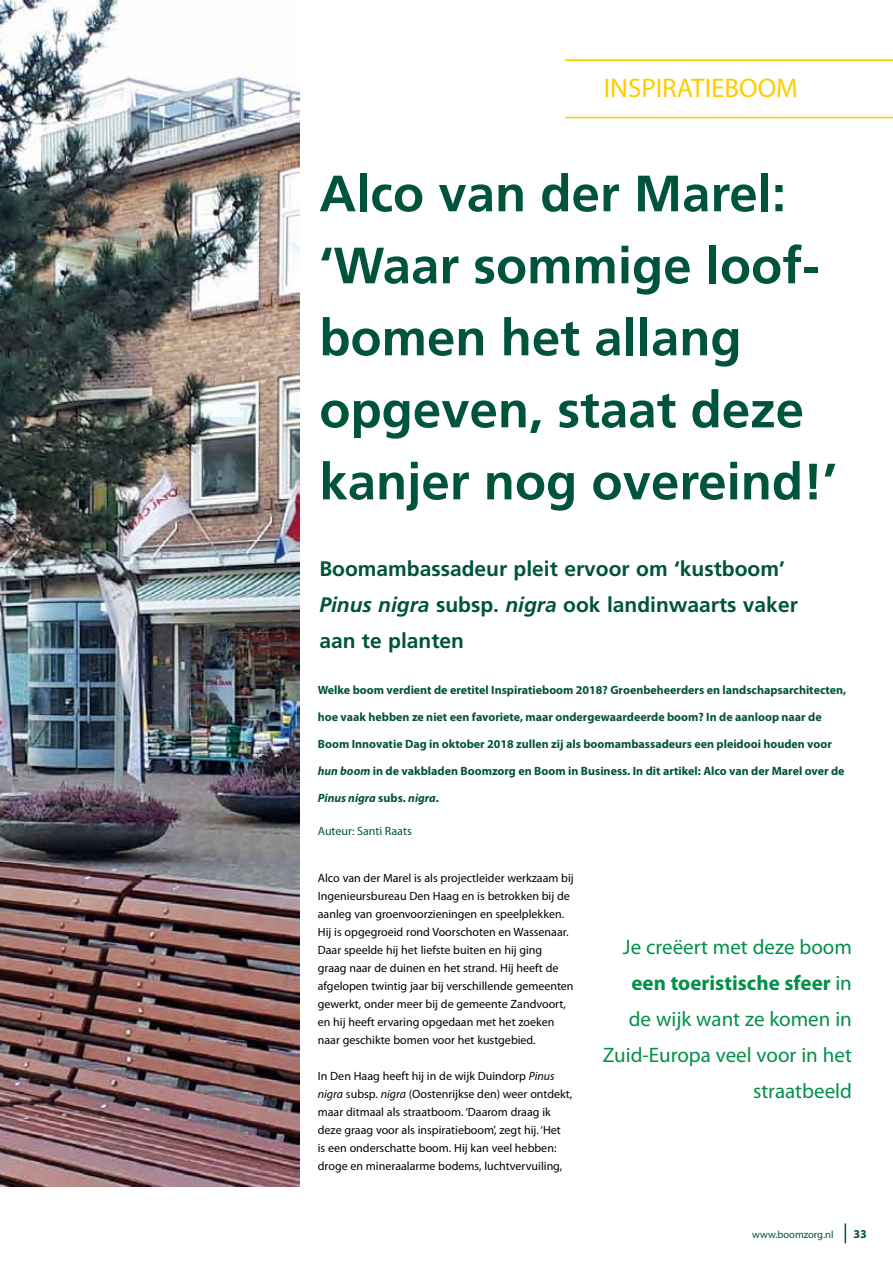
<style>
.page{position:relative;width:893px;height:1263px;background:#fff}
.page>*{position:absolute;margin:0;border:0;box-sizing:border-box;transform-origin:0 0}
.t1{font:700 51px/72px "Frutiger";color:#00533d}
.t2{font:27px "Myriad Pro";color:#fc0}
.t3{font:21px/36px "Myriad Pro";color:#00904a;text-align:right}
.t4{font:700 21px/36px "Frutiger";color:#00533d}
.t5{font:12px/18px "Myriad Pro";color:#000}
.t6{font:700 12px "Myriad Pro";color:#00533d}
.t7{font:italic 700 12px "Myriad Pro";color:#00533d}
.t8{font:12px "Myriad Pro";color:#00533d}
.t9{font:10.5px "Myriad Pro";color:#00533d}
.s1{font-style:italic}
.s2{font-style:normal}
.s3{font-weight:700}
</style>
<div class="page">
<svg style="left:845px;top:1223px;width:1px;height:20px"></svg>
<hr style="left:565px;top:117px;width:328px;height:1px;background:#fc0">
<hr style="left:565px;top:60px;width:328px;height:1px;background:#fc0">
<img style="left:0;top:0;width:300px;height:1186px">
<h2 class="t2" style="left:604px;top:71px;width:196px">INSPIRATIEBOOM</h2>
<h1 class="t1" style="left:319px;top:157px;width:519px">Alco van der Marel: ‘Waar sommige loof&shy;bomen het allang opgeven, staat deze kanjer nog overeind!’</h1>
<h3 class="t4" style="left:319px;top:551px;width:480px">Boomambassadeur pleit ervoor om ‘kustboom’<br><span class="s1">Pinus nigra</span> subsp. <span class="s1">nigra</span> ook landinwaarts vaker aan te planten</h3>
<p class="t6" style="left:318px;top:682px;width:530px">Welke boom verdient de eretitel Inspiratieboom 2018? Groenbeheerders en landschapsarchitecten,</p>
<p class="t6" style="left:318px;top:709px;width:505px">hoe vaak hebben ze niet een favoriete, maar ondergewaardeerde boom? In de aanloop naar de</p>
<p class="t6" style="left:318px;top:736px;width:516px">Boom Innovatie Dag in oktober 2018 zullen zij als boomambassadeurs een pleidooi houden voor</p>
<p class="t6" style="left:318px;top:763px;width:528px"><span class="s1">hun boom</span> in de vakbladen Boomzorg en Boom in Business. In dit artikel: Alco van der Marel over de</p>
<p class="t7" style="left:318px;top:790px;width:123px">Pinus nigra <span class="s2">subs.</span> nigra<span class="s2">.</span></p>
<p class="t8" style="left:318px;top:823px;width:95px">Auteur: Santi Raats</p>
<p class="t5" style="left:318px;top:869px;width:257px">Alco van der Marel is als projectleider werkzaam bij Ingenieursbureau Den Haag en is betrokken bij de aanleg van groenvoorzieningen en speelplekken.<br>Hij is opgegroeid rond Voorschoten en Wassenaar.<br>Daar speelde hij het liefste buiten en hij ging graag naar de duinen en het strand. Hij heeft de afgelopen twintig jaar bij verschillende gemeenten gewerkt, onder meer bij de gemeente Zandvoort, en hij heeft ervaring opgedaan met het zoeken naar geschikte bomen voor het kustgebied.</p>
<p class="t5" style="left:318px;top:1067px;width:256px">In Den Haag heeft hij in de wijk Duindorp <span class="s1">Pinus nigra</span> subsp. <span class="s1">nigra</span> (Oostenrijkse den) weer ontdekt, maar ditmaal als straatboom. ‘Daarom draag ik deze graag voor als inspiratieboom’, zegt hij. ‘Het<br>is een onderschatte boom. Hij kan veel hebben: droge en mineraalarme bodems, luchtvervuiling,</p>
<h3 class="t3" style="left:603px;top:929px;width:251px">Je creëert met deze boom <span class="s3">een toeristische sfeer</span> in<br>de wijk want ze komen in<br>Zuid-Europa veel voor in het straatbeeld</h3>
<p class="t9" style="left:752px;top:1228px;width:83px">www.boomzorg.nl</p>
<p class="t6" style="left:853px;top:1226px;width:15px">33</p>
</div>
